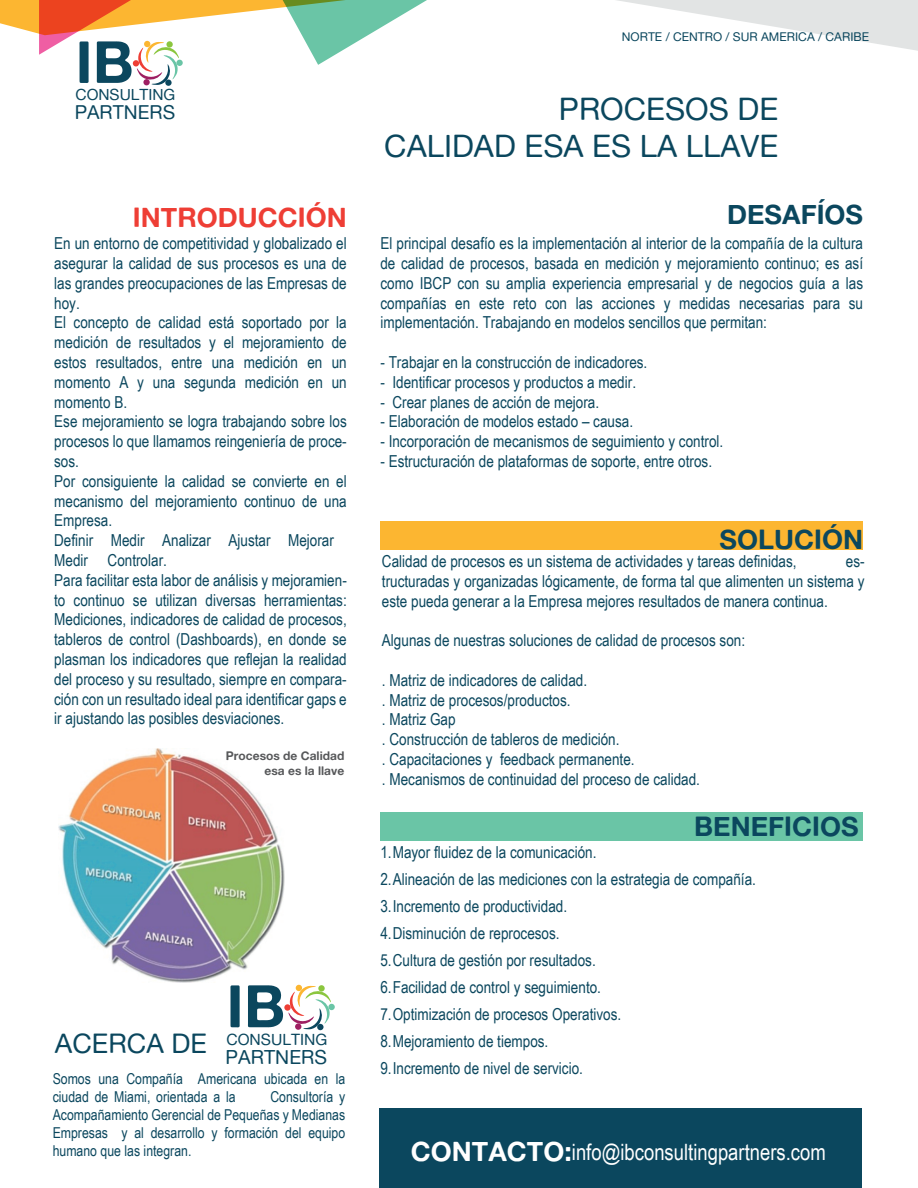
<style>
.page{position:relative;width:918px;height:1188px;background:#fff}
.page>*{position:absolute;margin:0;border:0;box-sizing:border-box;transform-origin:0 0}
.t1{font:58.8px "Alte Haas Grotesk Bold";color:#0b475e}
.t2{font:58.2px "Alte Haas Grotesk Bold";color:#0b475e}
.t3{font:31.05px/37.2px "Alte Haas Grotesk";color:#0b475e;text-align:right}
.t4{font:27px "Alte Haas Grotesk Bold";color:#0b475e}
.t5{font:27px "Alte Haas Grotesk Bold";color:#ee3e35}
.t6{font:27px "Alte Haas Grotesk";color:#0b475e}
.t7{font:22.5px "Arial Narrow";color:#fff}
.t8{font:19.5px "Alte Haas Grotesk";color:#0b475e}
.t9{font:19.2px "Alte Haas Grotesk";color:#0b475e}
.t10{font:16.5px/19.8px "Arial Narrow";color:#0b475e}
.t11{font:15.6px "Alte Haas Grotesk";color:#0b475e}
.t12{font:15.45px "Alte Haas Grotesk";color:#0b475e}
.t13{font:15px/18px "Arial Narrow";color:#0b475e}
.t14{font:12.15px "Alte Haas Grotesk";color:#0b475e}
.t15{font:12px/14.4px "Alte Haas Grotesk Bold";color:#57585a;text-align:right}
.s1{font-family:"Alte Haas Grotesk Bold";font-size:27px}
</style>
<div class="page">
<img style="left:59px;top:748px;width:225px;height:235px">
<div style="left:380px;top:521px;width:483px;height:29px;background:#fcb631"></div>
<svg style="left:617px;top:0;width:301px;height:51px"></svg>
<svg style="left:0;top:0;width:427px;height:85px"></svg>
<div style="left:143px;top:79px;width:7px;height:6px;background:#9e1f62;border-radius:50%"></div>
<div style="left:165px;top:80px;width:7px;height:6px;background:#0b475e;border-radius:50%"></div>
<div style="left:176px;top:60px;width:7px;height:6px;background:#6ac5a6;border-radius:50%"></div>
<svg style="left:166px;top:41px;width:7px;height:7px"></svg>
<svg style="left:288px;top:985px;width:43px;height:44px"></svg>
<svg style="left:284px;top:1004px;width:7px;height:7px"></svg>
<div style="left:295px;top:1023px;width:6px;height:7px;background:#9e1f62;border-radius:50%"></div>
<div style="left:317px;top:1024px;width:7px;height:6px;background:#0b475e;border-radius:50%"></div>
<div style="left:328px;top:1004px;width:7px;height:6px;background:#6ac5a6;border-radius:50%"></div>
<svg style="left:318px;top:985px;width:7px;height:7px"></svg>
<div style="left:380px;top:812px;width:483px;height:29px;background:#6ac5a6"></div>
<div style="left:380px;top:1109px;width:482px;height:79px;background:#0b475e"></div>
<h2 class="t2" style="left:76px;top:26px;width:60px">IB</h2>
<p class="t12" style="left:76px;top:86px;width:101px">CONSULTING</p>
<p class="t9" style="left:75px;top:101px;width:102px">PARTNERS</p>
<p class="t14" style="left:622px;top:29px;width:249px">NORTE / CENTRO / SUR AMERICA / CARIBE</p>
<h3 class="t3" style="left:384px;top:90px;width:396px">PROCESOS DE<br>CALIDAD ESA ES LA LLAVE</h3>
<h3 class="t5" style="left:133px;top:201px;width:215px">INTRODUCCIÓN</h3>
<h3 class="t4" style="left:727px;top:198px;width:138px">DESAFÍOS</h3>
<p class="t10" style="left:54px;top:233px;width:294px">En un entorno de competitividad y globalizado el asegurar la calidad de sus procesos es una de las grandes preocupaciones de las Empresas de hoy.<br>El concepto de calidad está soportado por la medición de resultados y el mejoramiento de estos resultados, entre una medición en un momento A y una segunda medición en un momento B.<br>Ese mejoramiento se logra trabajando sobre los procesos lo que llamamos reingeniería de proce&shy;sos.<br>Por consiguiente la calidad se convierte en el mecanismo del mejoramiento continuo de una Empresa.<br>Definir Medir Analizar Ajustar Mejorar Medir Controlar.<br>Para facilitar esta labor de análisis y mejoramien&shy;to continuo se utilizan diversas herramientas:<br>Mediciones, indicadores de calidad de procesos, tableros de control (Dashboards), en donde se plasman los indicadores que reflejan la realidad del proceso y su resultado, siempre en compara&shy;ción con un resultado ideal para identificar gaps e ir ajustando las posibles desviaciones.</p>
<p class="t10" style="left:380px;top:233px;width:484px;text-align:justify">El principal desafío es la implementación al interior de la compañía de la cultura de calidad de procesos, basada en medición y mejoramiento continuo; es así como IBCP con su amplia experiencia empresarial y de negocios guía a las compañías en este reto con las acciones y medidas necesarias para su implementación. Trabajando en modelos sencillos que permitan:</p>
<p class="t10" style="left:380px;top:352px;width:268px">- Trabajar en la construcción de indicadores.</p>
<p class="t10" style="left:380px;top:371px;width:257px">- Identificar procesos y productos a medir.</p>
<p class="t10" style="left:380px;top:391px;width:220px">- Crear planes de acción de mejora.</p>
<p class="t10" style="left:380px;top:411px;width:254px">- Elaboración de modelos estado – causa.</p>
<p class="t10" style="left:380px;top:431px;width:344px">- Incorporación de mecanismos de seguimiento y control.</p>
<p class="t10" style="left:380px;top:451px;width:333px">- Estructuración de plataformas de soporte, entre otros.</p>
<h3 class="t4" style="left:720px;top:523px;width:145px">SOLUCIÓN</h3>
<p class="t10" style="left:382px;top:551px;width:416px">Calidad de procesos es un sistema de actividades y tareas definidas,</p>
<p class="t10" style="left:382px;top:551px;width:484px;text-align:justify;text-indent:464px">es&shy;tructuradas y organizadas lógicamente, de forma tal que alimenten un sistema y este pueda generar a la Empresa mejores resultados de manera continua.</p>
<p class="t10" style="left:382px;top:630px;width:365px">Algunas de nuestras soluciones de calidad de procesos son:</p>
<p class="t10" style="left:382px;top:670px;width:320px">. Matriz de indicadores de calidad.<br>. Matriz de procesos/productos.<br>. Matriz Gap<br>. Construcción de tableros de medición.<br>. Capacitaciones y feedback permanente.<br>. Mecanismos de continuidad del proceso de calidad.</p>
<p class="t15" style="left:226px;top:749px;width:120px">Procesos de Calidad esa es la llave</p>
<h1 class="t1" style="left:227px;top:970px;width:60px">IB</h1>
<p class="t11" style="left:226px;top:1030px;width:102px">CONSULTING</p>
<p class="t8" style="left:226px;top:1045px;width:103px">PARTNERS</p>
<h3 class="t6" style="left:55px;top:1028px;width:153px">ACERCA DE</h3>
<p class="t13" style="left:53px;top:1069px;width:294px">Somos una Compañía Americana ubicada en la ciudad de Miami, orientada a la</p>
<p class="t13" style="left:53px;top:1087px;width:294px;text-align:justify;text-indent:218px">Consultoría y Acompañamiento Gerencial de Pequeñas y Medianas Empresas y al desarrollo y formación del equipo humano que las integran.</p>
<h3 class="t4" style="left:694px;top:810px;width:166px">BENEFICIOS</h3>
<p class="t10" style="left:380px;top:842px;width:218px">1. Mayor fluidez de la comunicación.</p>
<p class="t10" style="left:380px;top:869px;width:377px">2. Alineación de las mediciones con la estrategia de compañía.</p>
<p class="t10" style="left:380px;top:896px;width:188px">3. Incremento de productividad.</p>
<p class="t10" style="left:380px;top:923px;width:181px">4. Disminución de reprocesos.</p>
<p class="t10" style="left:380px;top:950px;width:217px">5. Cultura de gestión por resultados.</p>
<p class="t10" style="left:380px;top:977px;width:222px">6. Facilidad de control y seguimiento.</p>
<p class="t10" style="left:380px;top:1004px;width:242px">7. Optimización de procesos Operativos.</p>
<p class="t10" style="left:380px;top:1031px;width:169px">8. Mejoramiento de tiempos.</p>
<p class="t10" style="left:380px;top:1058px;width:204px">9. Incremento de nivel de servicio.</p>
<h3 class="t7" style="left:411px;top:1136px;width:416px"><span class="s1">CONTACTO:</span>info@ibconsultingpartners.com</h3>
</div>
